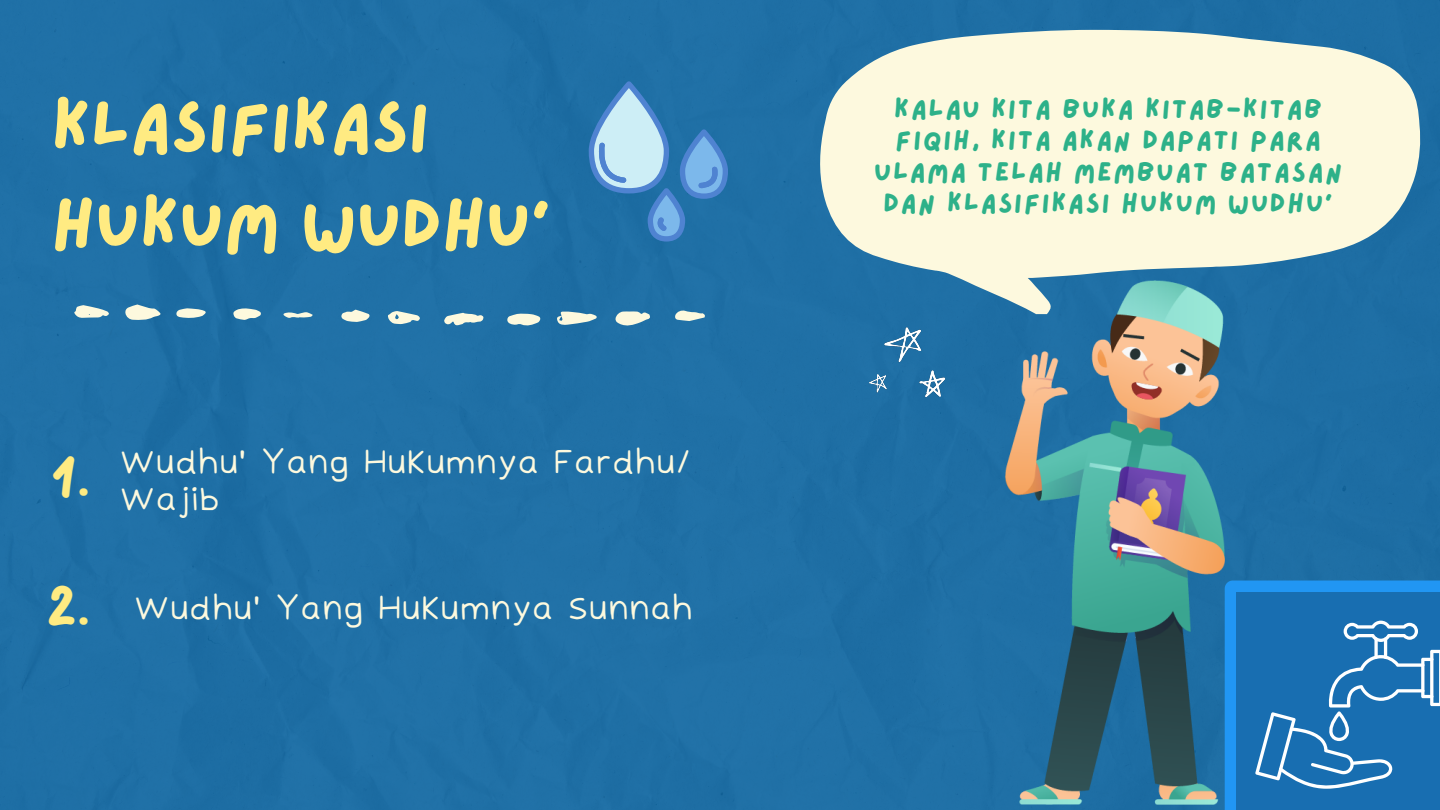
<style>
.page{position:relative;width:1440px;height:810px;background:#1f70a6}
.page>*{position:absolute;margin:0;border:0;box-sizing:border-box;transform-origin:0 0}
.t1{font:70px/97.5px "Lazydog";color:#ffeb82}
.t2{font:50px "Lazydog";color:#ffeb82}
.t3{font:32px/37.5px "Irene Florentina";letter-spacing:-.045em;color:#fdf9de}
.t4{font:27px/31.5px "Lazydog";letter-spacing:.065em;color:#2db189;text-align:center}
</style>
<div class="page">
<svg style="left:819px;top:30px;width:602px;height:284px;background:#cddbd1"></svg>
<svg style="left:125px;top:304px;width:36px;height:16px"></svg>
<svg style="left:615px;top:311px;width:35px;height:14px"></svg>
<svg style="left:557px;top:311px;width:40px;height:14px"></svg>
<svg style="left:444px;top:313px;width:40px;height:12px"></svg>
<svg style="left:74px;top:305px;width:35px;height:13px"></svg>
<svg style="left:507px;top:313px;width:34px;height:12px"></svg>
<svg style="left:388px;top:311px;width:32px;height:13px"></svg>
<svg style="left:341px;top:310px;width:29px;height:12px"></svg>
<svg style="left:233px;top:308px;width:28px;height:12px"></svg>
<svg style="left:675px;top:310px;width:30px;height:11px"></svg>
<svg style="left:176px;top:308px;width:30px;height:10px"></svg>
<svg style="left:283px;top:312px;width:30px;height:7px"></svg>
<img style="left:869px;top:328px;width:77px;height:72px">
<img style="left:1006px;top:281px;width:219px;height:523px">
<div style="left:1225px;top:581px;width:215px;height:229px;background:#2196f3"></div>
<div style="left:1236px;top:592px;width:204px;height:218px;background:#186eb1"></div>
<svg style="left:1255px;top:621px;width:185px;height:168px"></svg>
<svg style="left:589px;top:81px;width:139px;height:161px;background:#5292c2"></svg>
<h1 class="t1" style="left:52px;top:81px;width:501px">KLASIFIKASI<br>HUKUM WUDHU'</h1>
<h2 class="t2" style="left:51px;top:454px;width:41px">1.</h2>
<h2 class="t2" style="left:46px;top:584px;width:45px">2.</h2>
<p class="t3" style="left:119px;top:443px;width:574px">Wudhu' Yang Hukumnya Fardhu/<br>Wajib</p>
<p class="t3" style="left:133px;top:590px;width:562px">Wudhu' Yang Hukumnya Sunnah</p>
<p class="t4" style="left:874px;top:94px;width:470px">KALAU KITA BUKA KITAB-KITAB<br>FIQIH, KITA AKAN DAPATI PARA<br>ULAMA TELAH MEMBUAT BATASAN<br>DAN KLASIFIKASI HUKUM WUDHU'</p>
</div>
